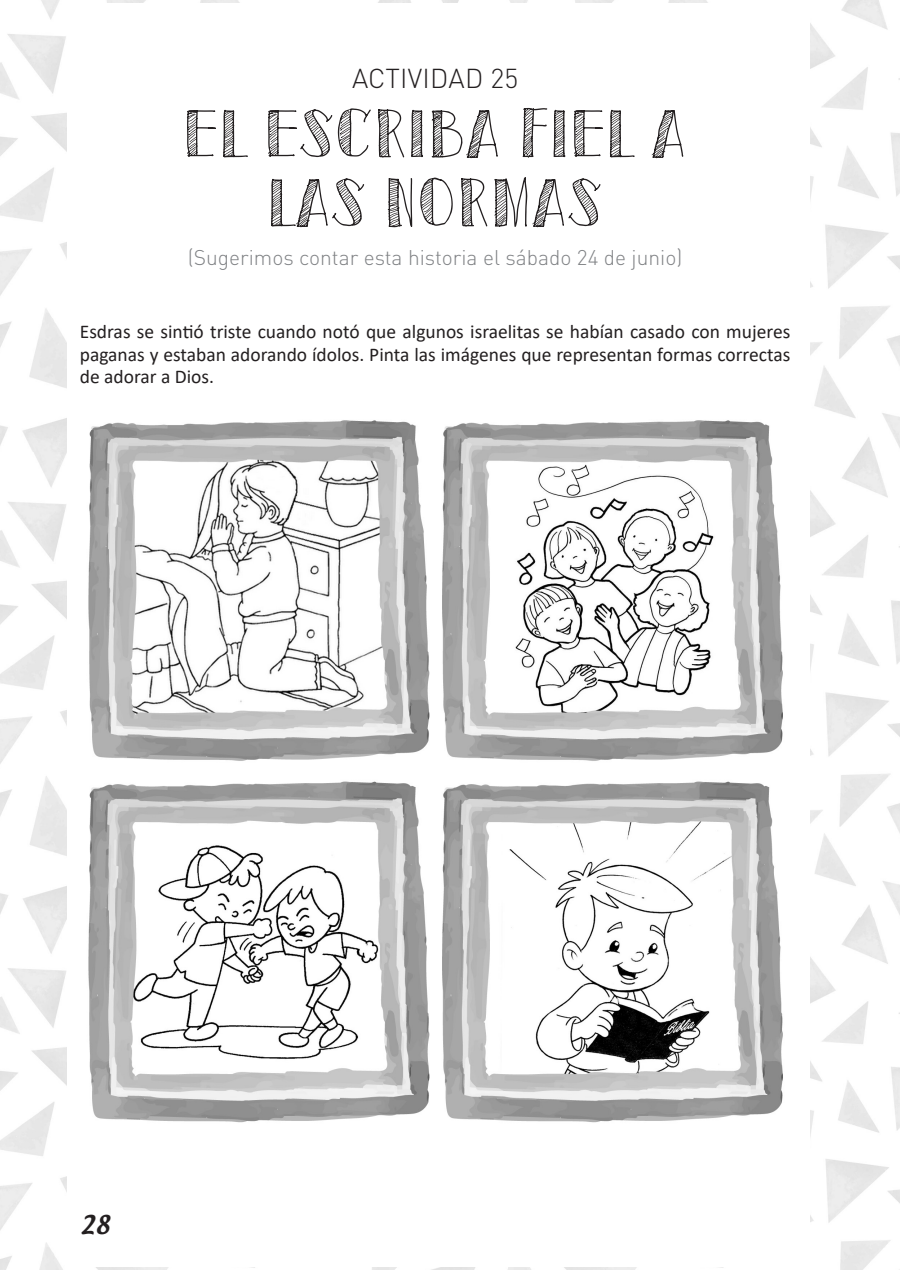
<style>
.page{position:relative;width:900px;height:1270px;background:#fff}
.page>*{position:absolute;margin:0;border:0;box-sizing:border-box;transform-origin:0 0}
.Título{font:67.5px "Sketch Toronto";color:#231f20}
.Atividade{font:300 27px "DIN Pro";letter-spacing:.01em;color:#231f20}
.t1{font:22.5px "Textile";color:#231f20}
.Verso{font:300 21px "DIN Pro";color:#808285}
.texto{font:19.5px/22.5px "Calibri";color:#231f20;text-align:justify}
</style>
<div class="page">
<img style="left:0;top:0;width:899px;height:1269px">
<div style="left:67px;top:3px;width:743px;height:1263px;background:#fff"></div>
<img style="left:88px;top:420px;width:695px;height:703px">
<svg style="left:0;top:0;width:4px;height:4px"></svg>
<svg style="left:0;top:1265px;width:4px;height:5px"></svg>
<svg style="left:895px;top:0;width:4px;height:4px"></svg>
<svg style="left:895px;top:1265px;width:4px;height:4px"></svg>
<p class="Atividade" style="left:352px;top:60px;width:168px">ACTIVIDAD 25</p>
<p class="Título" style="left:183px;top:99px;width:506px">EL ESCRIBA FIEL A</p>
<p class="Título" style="left:267px;top:168px;width:338px">LAS NORMAS</p>
<p class="Verso" style="left:188px;top:243px;width:496px">(Sugerimos contar esta historia el sábado 24 de junio)</p>
<p class="texto" style="left:80px;top:321px;width:712px">Esdras se sintió triste cuando notó que algunos israelitas se habían casado con mujeres paganas y estaban adorando ídolos. Pinta las imágenes que representan formas correctas de adorar a Dios.</p>
<p class="t1" style="left:80px;top:1208px;width:32px">28</p>
</div>
